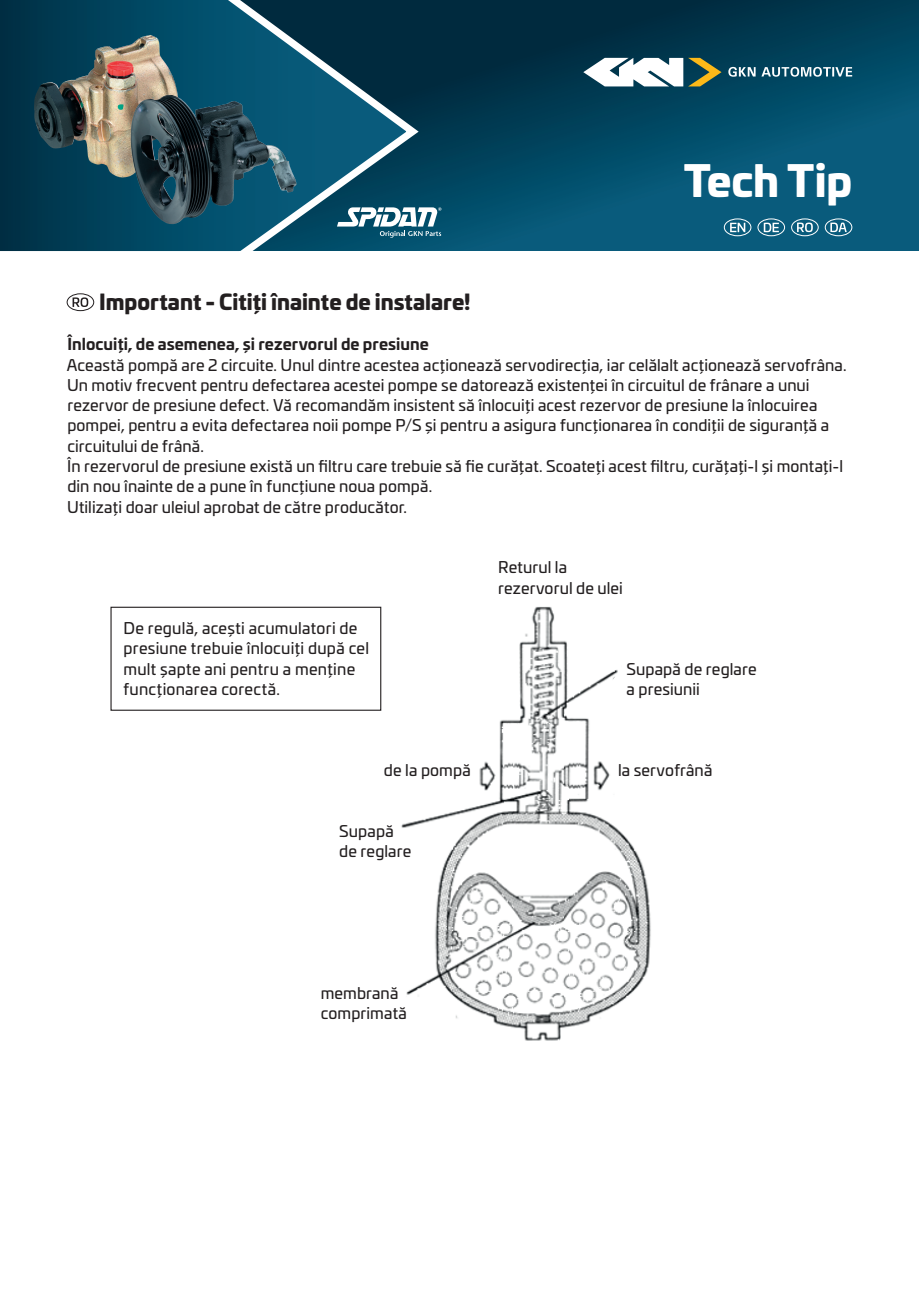
<style>
.page{position:relative;width:919px;height:1289px;background:#fff}
.page>*{position:absolute;margin:0;border:0;box-sizing:border-box;transform-origin:0 0}
.t1{font:900 42px "Univia Pro";letter-spacing:-.005em;color:#fff}
.t2{font:900 21px "Univia Pro";color:#231f20}
.t3{font:15.75px/20.2px "Univia Pro";letter-spacing:.01em;color:#231f20}
.t4{font:700 15.75px "Univia Pro";letter-spacing:.005em;color:#231f20}
</style>
<div class="page">
<svg style="left:424px;top:0;width:494px;height:251px;background:#034762"></svg>
<svg style="left:583px;top:58px;width:138px;height:28px"></svg>
<svg style="left:728px;top:67px;width:27px;height:10px"></svg>
<svg style="left:761px;top:67px;width:91px;height:10px"></svg>
<svg style="left:424px;top:207px;width:17px;height:31px"></svg>
<div style="left:757px;top:218px;width:27px;height:18px;border:1px solid #fff;border-radius:50%"></div>
<svg style="left:763px;top:223px;width:15px;height:9px"></svg>
<div style="left:724px;top:218px;width:27px;height:18px;border:1px solid #fff;border-radius:50%"></div>
<svg style="left:730px;top:223px;width:15px;height:9px"></svg>
<div style="left:824px;top:218px;width:28px;height:18px;border:1px solid #fff;border-radius:50%"></div>
<svg style="left:830px;top:222px;width:16px;height:10px"></svg>
<div style="left:791px;top:218px;width:27px;height:18px;border:1px solid #fff;border-radius:50%"></div>
<svg style="left:797px;top:222px;width:15px;height:10px"></svg>
<svg style="left:0;top:0;width:424px;height:251px;background:#104c64"></svg>
<img style="left:34px;top:35px;width:156px;height:143px">
<img style="left:130px;top:95px;width:166px;height:129px">
<div style="left:67px;top:293px;width:27px;height:18px;border:1px solid #231f20;border-radius:50%"></div>
<svg style="left:73px;top:297px;width:15px;height:10px"></svg>
<img style="left:401px;top:606px;width:250px;height:435px">
<div style="left:110px;top:606px;width:271px;height:104px;border:1px solid #231f20"></div>
<h2 class="t2" style="left:99px;top:284px;width:373px">Important - Citiți înainte de instalare!</h2>
<h1 class="t1" style="left:683px;top:147px;width:170px">Tech Tip</h1>
<p class="t4" style="left:67px;top:332px;width:363px">Înlocuiți, de asemenea, și rezervorul de presiune</p>
<p class="t3" style="left:67px;top:354px;width:781px">Această pompă are 2 circuite. Unul dintre acestea acționează servodirecția, iar celălalt acționează servofrâna.<br>Un motiv frecvent pentru defectarea acestei pompe se datorează existenței în circuitul de frânare a unui rezervor de presiune defect. Vă recomandăm insistent să înlocuiți acest rezervor de presiune la înlocuirea pompei, pentru a evita defectarea noii pompe P/S și pentru a asigura funcționarea în condiții de siguranță a circuitului de frână.<br>În rezervorul de presiune există un filtru care trebuie să fie curățat. Scoateți acest filtru, curățați-l și montați-l din nou înainte de a pune în funcțiune noua pompă.<br>Utilizați doar uleiul aprobat de către producător.</p>
<p class="t3" style="left:123px;top:617px;width:247px">De regulă, acești acumulatori de presiune trebuie înlocuiți după cel mult șapte ani pentru a menține funcționarea corectă.</p>
<p class="t3" style="left:498px;top:556px;width:126px">Returul la rezervorul de ulei</p>
<p class="t3" style="left:626px;top:657px;width:131px">Supapă de reglare a presiunii</p>
<p class="t3" style="left:384px;top:759px;width:88px">de la pompă</p>
<p class="t3" style="left:618px;top:759px;width:96px">la servofrână</p>
<p class="t3" style="left:339px;top:819px;width:73px">Supapă de reglare</p>
<p class="t3" style="left:321px;top:981px;width:88px">membrană comprimată</p>
</div>
